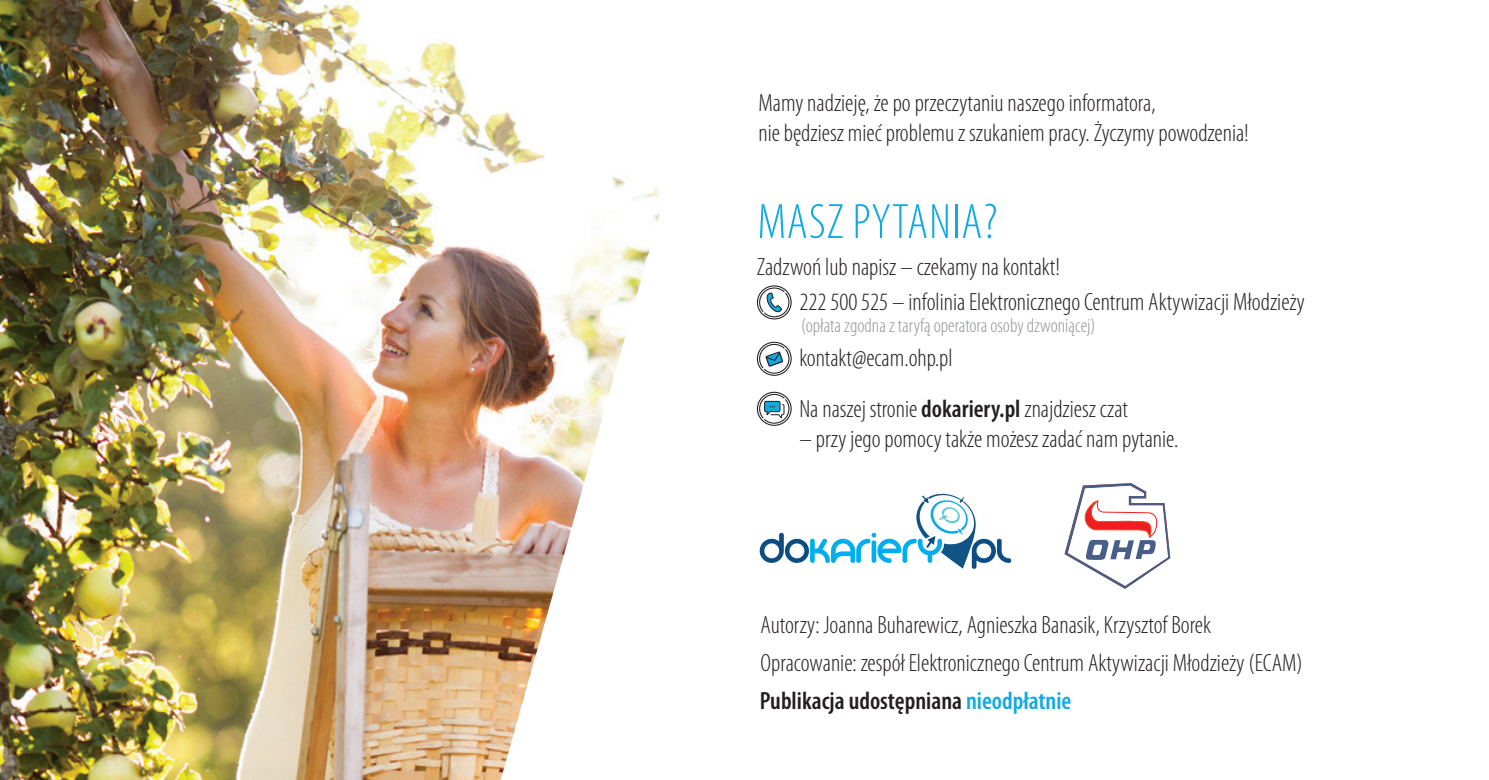
<style>
.page{position:relative;width:1489px;height:780px;background:#fff}
.page>*{position:absolute;margin:0;border:0;box-sizing:border-box;transform-origin:0 0}
.t1{font:300 condensed 50px "Myriad Pro";color:#0faae1}
.t2{font:300 condensed 25px/30px "Myriad Pro";color:#231f20}
.t3{font:600 condensed 25px "Myriad Pro";color:#231f20}
.t4{font:300 condensed 20px "Myriad Pro";color:#939598}
.s1{font-weight:600}
.s2{color:#0faae1}
</style>
<div class="page">
<img style="left:0;top:0;width:500px;height:780px">
<svg style="left:500px;top:112px;width:671px;height:668px"></svg>
<svg style="left:759px;top:493px;width:252px;height:76px"></svg>
<svg style="left:756px;top:285px;width:35px;height:34px"></svg>
<svg style="left:756px;top:342px;width:35px;height:34px"></svg>
<svg style="left:1064px;top:483px;width:106px;height:106px"></svg>
<svg style="left:756px;top:392px;width:35px;height:34px"></svg>
<p class="t2" style="left:758px;top:88px;width:492px">Mamy nadzieję, że po przeczytaniu naszego informatora,<br>nie będziesz mieć problemu z szukaniem pracy. Życzymy powodzenia!</p>
<h1 class="t1" style="left:757px;top:195px;width:114px">Masz pytania</h1>
<h1 class="t1" style="left:982px;top:195px;width:16px">?</h1>
<p class="t2" style="left:799px;top:250px;width:507px;line-height:35px;text-indent:-43px">Zadzwoń lub napisz – czekamy na kontakt!<br>222 500 525 – infolinia Elektronicznego Centrum Aktywizacji Młodzieży</p>
<p class="t2" style="left:799px;top:332px;width:330px;line-height:51.2px">kontakt@ecam.ohp.pl<br>Na naszej stronie <span class="s1">dokariery.pl</span> znajdziesz czat</p>
<p class="t2" style="left:799px;top:424px;width:380px">– przy jego pomocy także możesz zadać nam pytanie.</p>
<p class="t4" style="left:801px;top:314px;width:296px">(opłata zgodna z taryfą operatora osoby dzwoniącej)</p>
<p class="t2" style="left:760px;top:610px;width:452px">Autorzy: Joanna Buharewicz, Agnieszka Banasik, Krzysztof Borek</p>
<p class="t2" style="left:760px;top:648px;width:544px">Opracowanie: zespół Elektronicznego Centrum Aktywizacji Młodzieży (ECAM)</p>
<p class="t3" style="left:759px;top:687px;width:313px">Publikacja udostępniana <span class="s2">nieodpłatnie</span></p>
</div>
